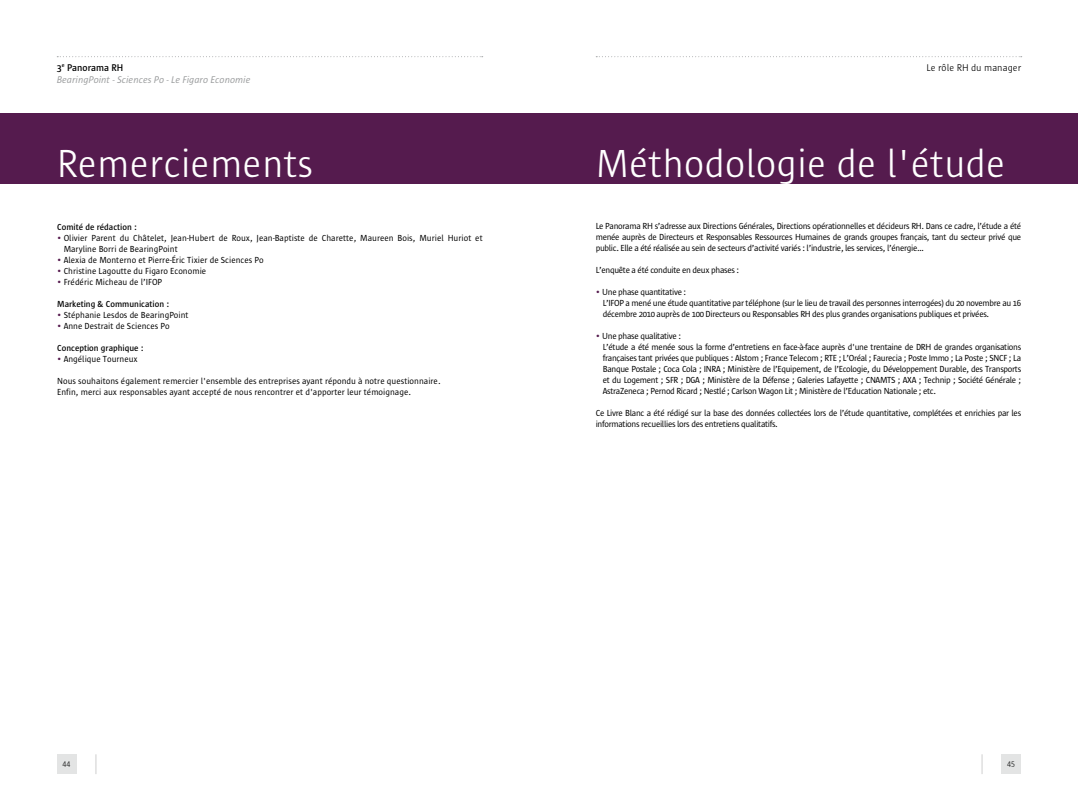
<style>
.page{position:relative;width:1078px;height:794px;background:#fff}
.page>*{position:absolute;margin:0;border:0;box-sizing:border-box;transform-origin:0 0}
.t1{font:300 40px "Sun Hf 3";color:#fff}
.t2{font:italic 10px "Sun Hf 5 i";color:#9c9e9f}
.t3{font:300 10px "Sun Hf 3";color:#000}
.t4{font:600 10px "Sun Hf 6";color:#000}
.t5{font:9px/11px "Sun Hf 5";letter-spacing:-.035em;color:#000}
.t6{font:9px/11px "Sun Hf 5";color:#000}
.t7{font:600 9px "Sun Hf 6";color:#000}
.t8{font:300 8px "Sun Hf 3";color:#000}
.s1{color:#551b4e}
</style>
<div class="page">
<svg style="left:57px;top:56px;width:425px;height:1px"></svg>
<svg style="left:596px;top:56px;width:425px;height:1px"></svg>
<svg style="left:95px;top:754px;width:1px;height:20px"></svg>
<svg style="left:981px;top:754px;width:1px;height:20px"></svg>
<div style="left:57px;top:754px;width:20px;height:20px;background:#e3e4e4"></div>
<div style="left:1001px;top:754px;width:19px;height:20px;background:#e3e4e4"></div>
<div style="left:0;top:113px;width:1077px;height:71px;background:#551b4e"></div>
<p class="t4" style="left:57px;top:62px;width:68px">3<sup>e</sup> Panorama RH</p>
<p class="t2" style="left:57px;top:74px;width:195px">BearingPoint - Sciences Po - Le Figaro Economie</p>
<p class="t3" style="left:926px;top:62px;width:96px">Le rôle RH du manager</p>
<h1 class="t1" style="left:57px;top:142px;width:258px">Remerciements</h1>
<h1 class="t1" style="left:595px;top:143px;width:411px">Méthodologie de l'étude</h1>
<p class="t7" style="left:57px;top:222px;width:81px">Comité de rédaction :</p>
<p class="t6" style="left:64px;top:233px;width:420px;text-indent:-6px"><span class="s1">•</span> Olivier Parent du Châtelet, Jean-Hubert de Roux, Jean-Baptiste de Charette, Maureen Bois, Muriel Huriot et<br>Maryline Borri de BearingPoint</p>
<p class="t6" style="left:57px;top:255px;width:208px"><span class="s1">•</span> Alexia de Monterno et Pierre-Éric Tixier de Sciences Po</p>
<p class="t6" style="left:57px;top:266px;width:150px"><span class="s1">•</span> Christine Lagoutte du Figaro Economie</p>
<p class="t6" style="left:57px;top:277px;width:106px"><span class="s1">•</span> Frédéric Micheau de l’IFOP</p>
<p class="t7" style="left:57px;top:299px;width:113px">Marketing &amp; Communication :</p>
<p class="t6" style="left:57px;top:310px;width:133px"><span class="s1">•</span> Stéphanie Lesdos de BearingPoint</p>
<p class="t6" style="left:57px;top:321px;width:114px"><span class="s1">•</span> Anne Destrait de Sciences Po</p>
<p class="t7" style="left:57px;top:343px;width:88px">Conception graphique :</p>
<p class="t6" style="left:57px;top:354px;width:82px"><span class="s1">•</span> Angélique Tourneux</p>
<p class="t6" style="left:57px;top:376px;width:385px">Nous souhaitons également remercier l'ensemble des entreprises ayant répondu à notre questionnaire.<br>Enfin, merci aux responsables ayant accepté de nous rencontrer et d'apporter leur témoignage.</p>
<p class="t5" style="left:595px;top:220px;width:427px;text-align:justify">Le Panorama RH s’adresse aux Directions Générales, Directions opérationnelles et décideurs RH. Dans ce cadre, l’étude a été menée auprès de Directeurs et Responsables Ressources Humaines de grands groupes français, tant du secteur privé que public. Elle a été réalisée au sein de secteurs d’activité variés : l’industrie, les services, l’énergie…</p>
<p class="t5" style="left:595px;top:264px;width:145px">L’enquête a été conduite en deux phases :</p>
<p class="t5" style="left:602px;top:286px;width:420px;text-indent:-7px"><span class="s1">•</span> Une phase quantitative :<br>L’IFOP a mené une étude quantitative par téléphone (sur le lieu de travail des personnes interrogées) du 20 novembre au 16 décembre 2010 auprès de 100 Directeurs ou Responsables RH des plus grandes organisations publiques et privées.</p>
<p class="t5" style="left:602px;top:330px;width:420px;text-indent:-7px"><span class="s1">•</span> Une phase qualitative :<br>L’étude a été menée sous la forme d’entretiens en face-à-face auprès d'une trentaine de DRH de grandes organisations françaises tant privées que publiques : Alstom ; France Telecom ; RTE ; L’Oréal ; Faurecia ; Poste Immo ; La Poste ; SNCF ; La Banque Postale ; Coca Cola ; INRA ; Ministère de l’Equipement, de l’Ecologie, du Développement Durable, des Transports et du Logement ; SFR ; DGA ; Ministère de la Défense ; Galeries Lafayette ; CNAMTS ; AXA ; Technip ; Société Générale ; AstraZeneca ; Pernod Ricard ; Nestlé ; Carlson Wagon Lit ; Ministère de l’Education Nationale ; etc.</p>
<p class="t5" style="left:595px;top:407px;width:427px">Ce Livre Blanc a été rédigé sur la base des données collectées lors de l’étude quantitative, complétées et enrichies par les informations recueillies lors des entretiens qualitatifs.</p>
<p class="t8" style="left:63px;top:759px;width:9px">44</p>
<p class="t8" style="left:1007px;top:759px;width:9px">45</p>
</div>
